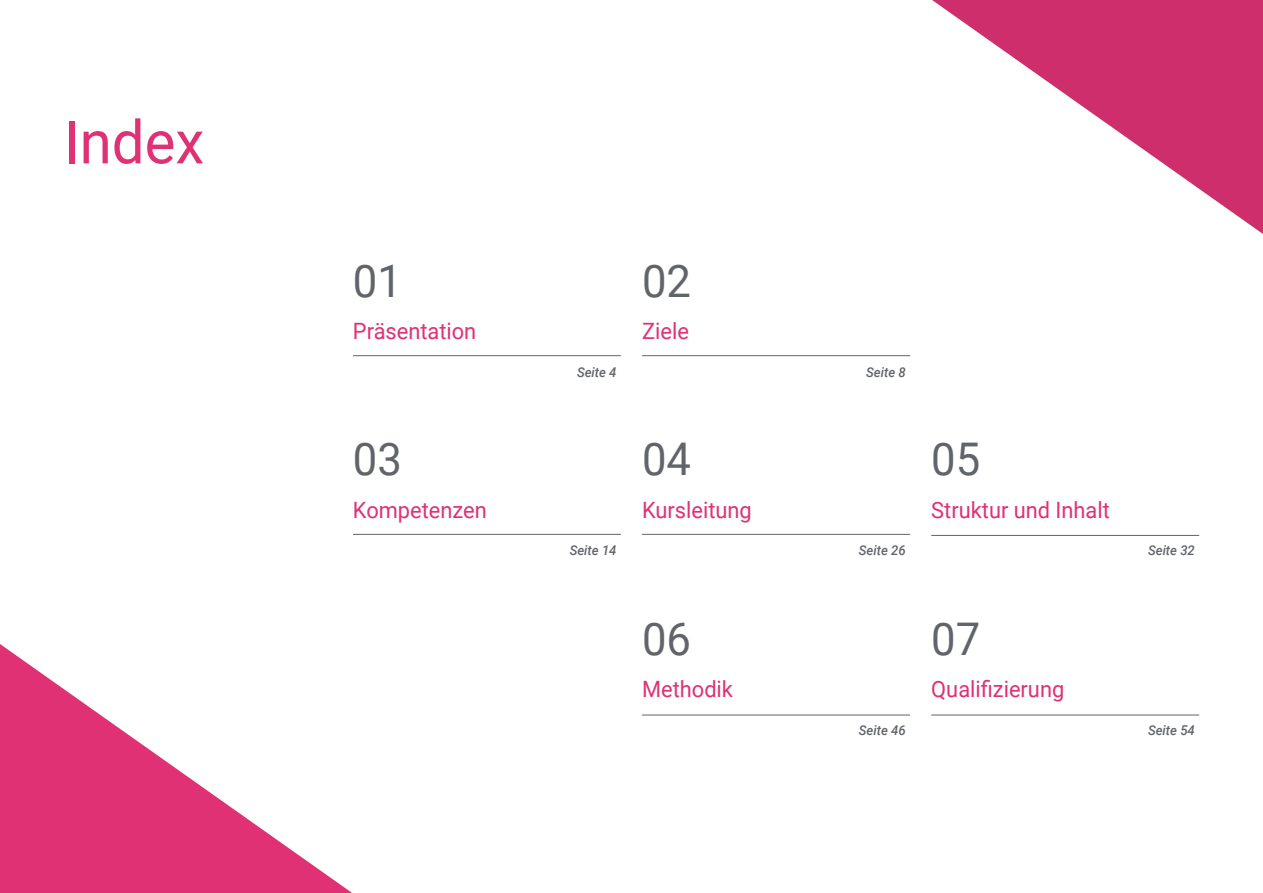
<style>
.page{position:relative;width:1263px;height:893px;background:#fff}
.page>*{position:absolute;margin:0;border:0;box-sizing:border-box;transform-origin:0 0}
.t1{font:60px "Roboto";color:#df3174}
.t2{font:45px "Roboto";color:#61646a}
.t3{font:22.5px "Roboto";color:#df3174}
.t4{font:italic 500 13.5px "Roboto";color:#61646a}
</style>
<div class="page">
<hr style="left:353px;top:355px;width:268px;height:1px;background:#61646a">
<hr style="left:931px;top:535px;width:268px;height:1px;background:#61646a">
<hr style="left:642px;top:355px;width:268px;height:1px;background:#61646a">
<hr style="left:642px;top:715px;width:268px;height:1px;background:#61646a">
<hr style="left:353px;top:534px;width:268px;height:1px;background:#61646a">
<hr style="left:931px;top:715px;width:268px;height:1px;background:#61646a">
<hr style="left:642px;top:534px;width:268px;height:1px;background:#61646a">
<svg style="left:0;top:644px;width:352px;height:249px"></svg>
<svg style="left:932px;top:0;width:331px;height:234px"></svg>
<h1 class="t1" style="left:64px;top:100px;width:142px">Index</h1>
<h2 class="t2" style="left:353px;top:249px;width:51px">01</h2>
<h2 class="t2" style="left:642px;top:249px;width:51px">02</h2>
<p class="t3" style="left:353px;top:315px;width:125px">Präsentation</p>
<p class="t3" style="left:642px;top:315px;width:48px">Ziele</p>
<p class="t4" style="left:577px;top:363px;width:41px">Seite 4</p>
<p class="t4" style="left:866px;top:363px;width:41px">Seite 8</p>
<h2 class="t2" style="left:353px;top:428px;width:51px">03</h2>
<h2 class="t2" style="left:642px;top:428px;width:51px">04</h2>
<h2 class="t2" style="left:931px;top:428px;width:51px">05</h2>
<p class="t3" style="left:353px;top:494px;width:135px">Kompetenzen</p>
<p class="t3" style="left:642px;top:494px;width:111px">Kursleitung</p>
<p class="t3" style="left:931px;top:494px;width:180px">Struktur und Inhalt</p>
<p class="t4" style="left:570px;top:541px;width:48px">Seite 14</p>
<p class="t4" style="left:859px;top:541px;width:48px">Seite 26</p>
<p class="t4" style="left:1148px;top:541px;width:48px">Seite 32</p>
<h2 class="t2" style="left:642px;top:607px;width:51px">06</h2>
<h2 class="t2" style="left:931px;top:607px;width:51px">07</h2>
<p class="t3" style="left:642px;top:673px;width:92px">Methodik</p>
<p class="t3" style="left:931px;top:673px;width:134px">Qualifizierung</p>
<p class="t4" style="left:859px;top:721px;width:48px">Seite 46</p>
<p class="t4" style="left:1148px;top:721px;width:48px">Seite 54</p>
</div>
